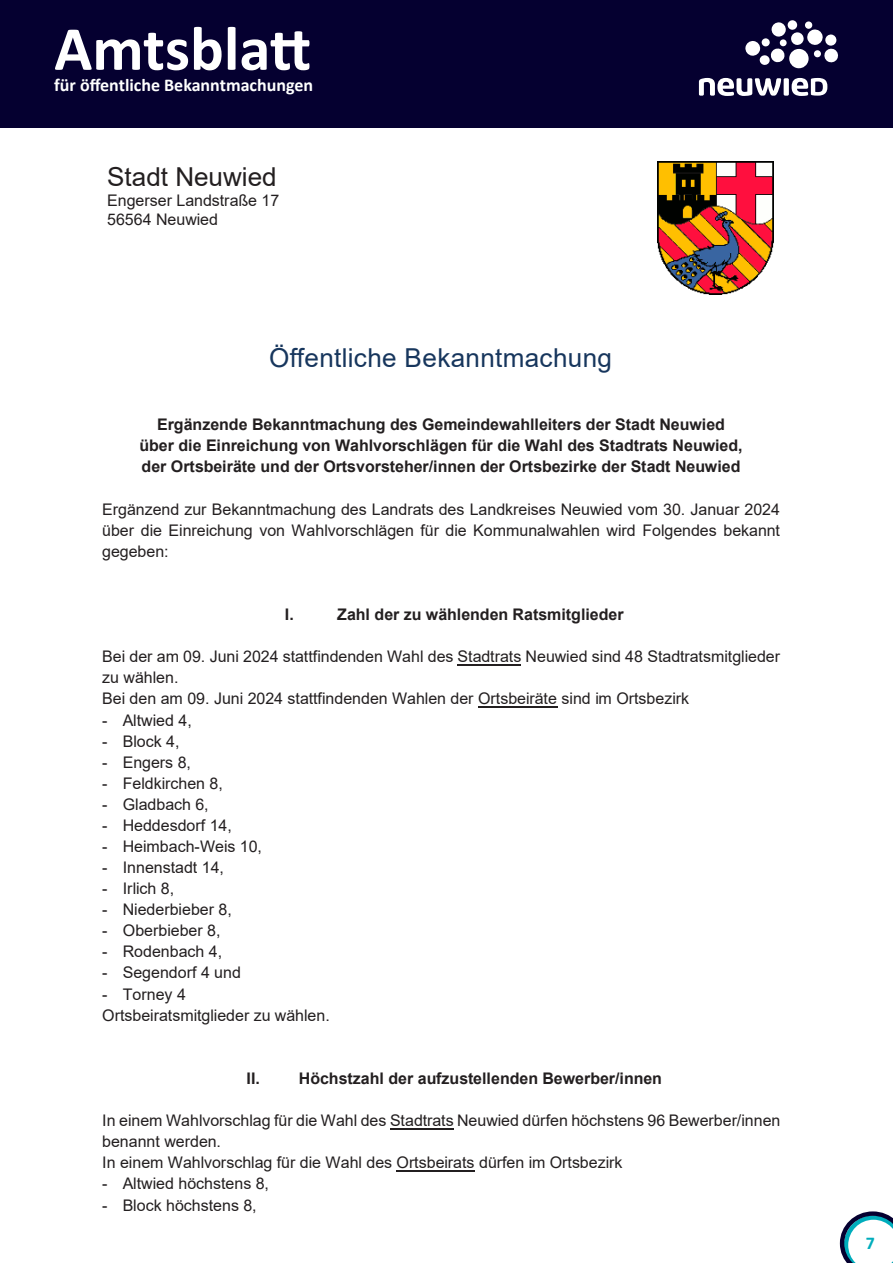
<style>
.page{position:relative;width:893px;height:1263px;background:#fff}
.page>*{position:absolute;margin:0;border:0;box-sizing:border-box;transform-origin:0 0}
.t1{font:700 63px "Calibri";color:#fff}
.t2{font:26.1px "Arial";letter-spacing:.01em;color:#17365d}
.t3{font:26.1px "Arial";color:#231f20}
.t4{font:700 18px "Calibri";color:#fff}
.t5{font:700 18px "Calibri";color:#00adbc}
.t6{font:16.05px/21px "Arial";color:#231f20}
.t7{font:700 16.05px/21px "Arial";color:#231f20;text-align:center}
</style>
<div class="page">
<svg style="left:840px;top:1211px;width:53px;height:52px"></svg>
<div style="left:0;top:0;width:893px;height:128px;background:#050030"></div>
<svg style="left:745px;top:22px;width:93px;height:47px"></svg>
<div style="left:787px;top:20px;width:10px;height:10px;background:#fff;border-radius:50%"></div>
<svg style="left:699px;top:78px;width:128px;height:18px"></svg>
<hr style="left:458px;top:664px;width:63px;height:1px;background:#231f20">
<hr style="left:478px;top:706px;width:79px;height:1px;background:#231f20">
<hr style="left:390px;top:1128px;width:64px;height:1px;background:#231f20">
<hr style="left:396px;top:1170px;width:79px;height:1px;background:#231f20">
<img style="left:658px;top:161px;width:116px;height:133px">
<h1 class="t1" style="left:54px;top:4px;width:258px">Amtsblatt</h1>
<p class="t4" style="left:54px;top:73px;width:260px">für öffentliche Bekanntmachungen</p>
<p class="t3" style="left:107px;top:159px;width:171px">Stadt Neuwied</p>
<p class="t6" style="left:107px;top:191px;width:174px;line-height:18.3px">Engerser Landstraße 17<br>56564 Neuwied</p>
<p class="t2" style="left:269px;top:340px;width:344px">Öffentliche Bekanntmachung</p>
<p class="t7" style="left:139px;top:414px;width:605px">Ergänzende Bekanntmachung des Gemeindewahlleiters der Stadt Neuwied über die Einreichung von Wahlvorschlägen für die Wahl des Stadtrats Neuwied, der Ortsbeiräte und der Ortsvorsteher/innen der Ortsbezirke der Stadt Neuwied</p>
<p class="t6" style="left:102px;top:498px;width:679px;text-align:justify">Ergänzend zur Bekanntmachung des Landrats des Landkreises Neuwied vom 30. Januar 2024 über die Einreichung von Wahlvorschlägen für die Kommunalwahlen wird Folgendes bekannt gegeben:</p>
<p class="t7" style="left:285px;top:604px;width:10px">I.</p>
<p class="t7" style="left:337px;top:604px;width:288px">Zahl der zu wählenden Ratsmitglieder</p>
<p class="t6" style="left:102px;top:646px;width:679px">Bei der am 09. Juni 2024 stattfindenden Wahl des Stadtrats Neuwied sind 48 Stadtratsmitglieder zu wählen.<br>Bei den am 09. Juni 2024 stattfindenden Wahlen der Ortsbeiräte sind im Ortsbezirk</p>
<p class="t6" style="left:102px;top:709px;width:91px">- Altwied 4,</p>
<p class="t6" style="left:102px;top:730px;width:79px">- Block 4,</p>
<p class="t6" style="left:102px;top:751px;width:90px">- Engers 8,</p>
<p class="t6" style="left:102px;top:772px;width:122px">- Feldkirchen 8,</p>
<p class="t6" style="left:102px;top:794px;width:108px">- Gladbach 6,</p>
<p class="t6" style="left:102px;top:815px;width:131px">- Heddesdorf 14,</p>
<p class="t6" style="left:102px;top:836px;width:161px">- Heimbach-Weis 10,</p>
<p class="t6" style="left:102px;top:857px;width:123px">- Innenstadt 14,</p>
<p class="t6" style="left:102px;top:878px;width:73px">- Irlich 8,</p>
<p class="t6" style="left:102px;top:899px;width:131px">- Niederbieber 8,</p>
<p class="t6" style="left:102px;top:920px;width:120px">- Oberbieber 8,</p>
<p class="t6" style="left:102px;top:941px;width:121px">- Rodenbach 4,</p>
<p class="t6" style="left:102px;top:962px;width:140px">- Segendorf 4 und</p>
<p class="t6" style="left:102px;top:983px;width:229px">- Torney 4<br>Ortsbeiratsmitglieder zu wählen.</p>
<p class="t7" style="left:247px;top:1068px;width:15px">II.</p>
<p class="t7" style="left:299px;top:1068px;width:365px">Höchstzahl der aufzustellenden Bewerber/innen</p>
<p class="t6" style="left:102px;top:1110px;width:680px">In einem Wahlvorschlag für die Wahl des Stadtrats Neuwied dürfen höchstens 96 Bewerber/innen benannt werden.<br>In einem Wahlvorschlag für die Wahl des Ortsbeirats dürfen im Ortsbezirk</p>
<p class="t6" style="left:102px;top:1173px;width:168px">- Altwied höchstens 8,</p>
<p class="t6" style="left:102px;top:1194px;width:156px">- Block höchstens 8,</p>
<p class="t5" style="left:866px;top:1230px;width:11px">7</p>
</div>
